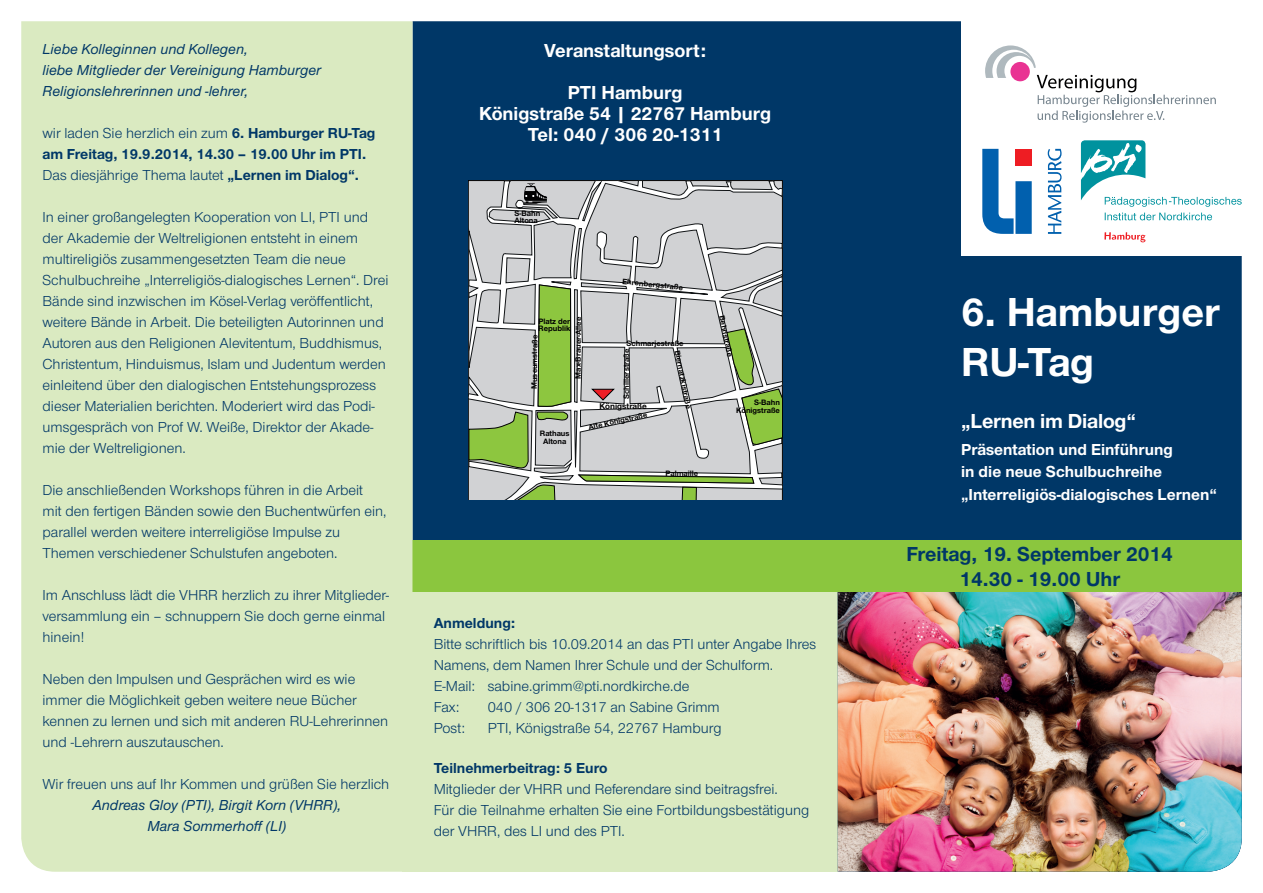
<style>
.page{position:relative;width:1263px;height:893px;background:#fff}
.page>*{position:absolute;margin:0;border:0;box-sizing:border-box;transform-origin:0 0}
.t1{font:700 42px/50.4px "Nordelbica";color:#fff}
.t2{font:700 21px/25.2px "Nordelbica";color:#003767;text-align:center}
.t3{font:700 21px "Nordelbica";letter-spacing:-.01em;color:#fff}
.t4{font:700 19.5px/42px "Nordelbica";color:#fff;text-align:center}
.t5{font:700 16.5px/22.5px "Nordelbica";color:#fff}
.t6{font:15px/21px "Nordelbica";color:#003767}
.t7{font:700 15px/21px "Nordelbica";color:#003767}
.t8{font:italic 500 15px/21px "Nordelbica";color:#003767}
.t9{font:700 8.7px "Nordelbica";color:#000001}
.t10{font:700 8.1px/7.5px "Nordelbica";color:#000001}
.s1{font-weight:400}
</style>
<div class="page">
<div style="left:412px;top:21px;width:830px;height:519px;background:#003767"></div>
<div style="left:402px;top:580px;width:436px;height:292px;background:#daeac1"></div>
<img style="left:838px;top:591px;width:404px;height:281px">
<div style="left:961px;top:0;width:302px;height:255px;background:#fff"></div>
<div style="left:412px;top:540px;width:830px;height:51px;background:#8bc63e"></div>
<div style="left:21px;top:21px;width:391px;height:851px;background:#daeac1"></div>
<svg style="left:985px;top:45px;width:231px;height:78px"></svg>
<svg style="left:1048px;top:149px;width:13px;height:85px"></svg>
<svg style="left:982px;top:149px;width:31px;height:85px"></svg>
<div style="left:1015px;top:181px;width:17px;height:53px;background:#0160ae"></div>
<div style="left:1015px;top:149px;width:17px;height:16px;background:#ee1d23"></div>
<svg style="left:1104px;top:232px;width:41px;height:10px"></svg>
<svg style="left:1105px;top:213px;width:107px;height:7px"></svg>
<svg style="left:1081px;top:140px;width:161px;height:67px"></svg>
<svg style="left:468px;top:180px;width:314px;height:320px;background:#c6c7c9"></svg>
<svg style="left:727px;top:329px;width:55px;height:116px;background:#a9c08c"></svg>
<svg style="left:579px;top:475px;width:175px;height:25px;background:#adba9e"></svg>
<svg style="left:469px;top:285px;width:102px;height:215px;background:#b2c39d"></svg>
<svg style="left:591px;top:389px;width:23px;height:11px"></svg>
<svg style="left:524px;top:183px;width:23px;height:21px"></svg>
<p class="t8" style="left:43px;top:38px;width:280px">Liebe Kolleginnen und Kollegen,<br>liebe Mitglieder der Vereinigung Hamburger<br>Religionslehrerinnen und -lehrer,</p>
<p class="t7" style="left:43px;top:122px;width:334px"><span class="s1">wir laden Sie herzlich ein zum</span> 6. Hamburger RU-Tag am Freitag, 19.9.2014, 14.30 – 19.00 Uhr im PTI.<br><span class="s1">Das diesjährige Thema lautet</span> „Lernen im Dialog“.</p>
<p class="t6" style="left:43px;top:206px;width:347px">In einer großangelegten Kooperation von LI, PTI und der Akademie der Weltreligionen entsteht in einem multireligiös zusammengesetzten Team die neue Schulbuchreihe „Interreligiös-dialogisches Lernen“. Drei Bände sind inzwischen im Kösel-Verlag veröffentlicht, weitere Bände in Arbeit. Die beteiligten Autorinnen und Autoren aus den Religionen Alevitentum, Buddhismus, Christentum, Hinduismus, Islam und Judentum werden einleitend über den dialogischen Entstehungsprozess dieser Materialien berichten. Moderiert wird das Podi&shy;umsgespräch von Prof W. Weiße, Direktor der Akade&shy;mie der Weltreligionen.</p>
<p class="t6" style="left:43px;top:479px;width:346px">Die anschließenden Workshops führen in die Arbeit<br>mit den fertigen Bänden sowie den Buchentwürfen ein, parallel werden weitere interreligiöse Impulse zu Themen verschiedener Schulstufen angeboten.</p>
<p class="t6" style="left:43px;top:584px;width:348px">Im Anschluss lädt die VHRR herzlich zu ihrer Mitglieder&shy;versammlung ein – schnuppern Sie doch gerne einmal hinein!</p>
<p class="t6" style="left:43px;top:668px;width:347px">Neben den Impulsen und Gesprächen wird es wie immer die Möglichkeit geben weitere neue Bücher kennen zu lernen und sich mit anderen RU-Lehrerinnen und -Lehrern auszutauschen.</p>
<p class="t6" style="left:43px;top:773px;width:348px">Wir freuen uns auf Ihr Kommen und grüßen Sie herzlich</p>
<p class="t8" style="left:92px;top:794px;width:250px;text-align:center">Andreas Gloy (PTI), Birgit Korn (VHRR),<br>Mara Sommerhoff (LI)</p>
<h3 class="t4" style="left:544px;top:30px;width:163px">Veranstaltungsort:<br>PTI Hamburg</h3>
<h3 class="t4" style="left:479px;top:103px;width:294px;line-height:21px">Königstraße 54 | 22767 Hamburg<br>Tel: 040 / 306 20-1311</h3>
<p class="t10" style="left:514px;top:209px;width:27px">S-Bahn<br>Altona</p>
<p class="t10" style="left:623px;top:277px;width:62px;rotate:6deg">Ehrenbergstraße</p>
<p class="t10" style="left:538px;top:317px;width:34px">Platz der<br>Republik</p>
<p class="t10" style="left:574px;top:379px;width:63px;rotate:-90deg">Max-Brauer-Allee</p>
<p class="t10" style="left:531px;top:389px;width:56px;rotate:-90deg">Museumstraße</p>
<p class="t10" style="left:626px;top:340px;width:59px">Schmarjestraße</p>
<p class="t10" style="left:623px;top:399px;width:52px;rotate:-90deg">Schillerstraße</p>
<p class="t10" style="left:681px;top:350px;width:61px;rotate:79deg">Biernatzkistraße</p>
<p class="t9" style="left:600px;top:401px;width:49px">Königstraße</p>
<p class="t10" style="left:588px;top:423px;width:61px;rotate:-12deg">Alte Königstraße</p>
<p class="t10" style="left:540px;top:430px;width:31px;text-align:center">Rathaus<br>Altona</p>
<p class="t10" style="left:665px;top:469px;width:34px">Palmaille</p>
<p class="t10" style="left:725px;top:315px;width:43px;rotate:78deg">Behnstraße</p>
<p class="t10" style="left:736px;top:399px;width:45px;text-align:right">S-Bahn<br>Königstraße</p>
<p class="t7" style="left:434px;top:612px;width:83px">Anmeldung:</p>
<p class="t6" style="left:434px;top:633px;width:384px">Bitte schriftlich bis 10.09.2014 an das PTI unter Angabe Ihres Namens, dem Namen Ihrer Schule und der Schulform.<br>E-Mail: sabine.grimm@pti.nordkirche.de<br>Fax:</p>
<p class="t6" style="left:488px;top:696px;width:234px">040 / 306 20-1317 an Sabine Grimm</p>
<p class="t6" style="left:434px;top:717px;width:33px">Post:</p>
<p class="t6" style="left:488px;top:717px;width:235px">PTI, Königstraße 54, 22767 Hamburg</p>
<p class="t7" style="left:434px;top:758px;width:175px">Teilnehmerbeitrag: 5 Euro</p>
<p class="t6" style="left:434px;top:779px;width:377px">Mitglieder der VHRR und Referendare sind beitragsfrei.<br>Für die Teilnahme erhalten Sie eine Fortbildungsbestätigung der VHRR, des LI und des PTI.</p>
<h1 class="t1" style="left:961px;top:287px;width:260px">6. Hamburger<br>RU-Tag</h1>
<h2 class="t3" style="left:961px;top:409px;width:176px">„Lernen im Dialog“</h2>
<p class="t5" style="left:961px;top:438px;width:257px">Präsentation und Einführung<br>in die neue Schulbuchreihe „Interreligiös-dialogisches Lernen“</p>
<h2 class="t2" style="left:906px;top:541px;width:268px">Freitag, 19. September 2014<br>14.30 - 19.00 Uhr</h2>
</div>
